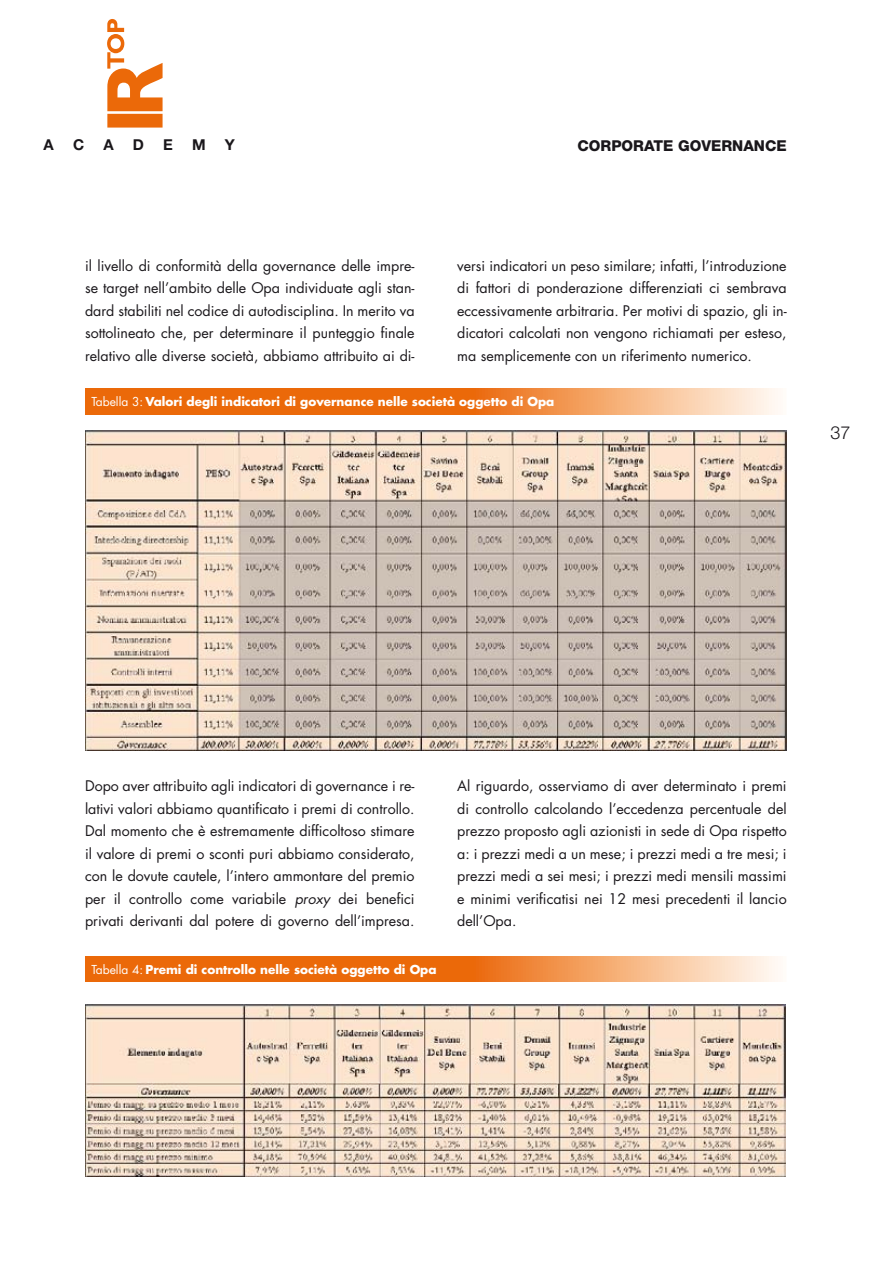
<style>
.page{position:relative;width:893px;height:1263px;background:#fff}
.page>*{position:absolute;margin:0;border:0;box-sizing:border-box;transform-origin:0 0}
.t1{font:300 18px "Helvetica Neue";color:#1a171b}
.t2{font:800 15px "Helvetica Neue";color:#1a171b}
.t3{font:700 15px "Helvetica Neue";color:#1a171b}
.t4{font:14.25px/22.5px "Futura";color:#1a171b;text-align:justify}
.t5{font:700 12px "Futura";color:#fff}
.s1{font-weight:400}
.s2{font-style:italic}
</style>
<div class="page">
<svg style="left:107px;top:19px;width:56px;height:109px"></svg>
<svg style="left:85px;top:389px;width:693px;height:25px;background:#ef893d"></svg>
<img style="left:85px;top:431px;width:702px;height:319px">
<svg style="left:85px;top:956px;width:693px;height:26px;background:#ef893d"></svg>
<img style="left:85px;top:1004px;width:700px;height:173px">
<p class="t3" style="left:44px;top:135px;width:12px">A</p>
<p class="t3" style="left:73px;top:135px;width:13px">C</p>
<p class="t3" style="left:103px;top:135px;width:12px">A</p>
<p class="t3" style="left:133px;top:135px;width:13px">D</p>
<p class="t3" style="left:163px;top:135px;width:11px">E</p>
<p class="t3" style="left:192px;top:135px;width:15px">M</p>
<p class="t3" style="left:225px;top:135px;width:12px">Y</p>
<p class="t2" style="left:577px;top:136px;width:211px">CORPORATE GOVERNANCE</p>
<p class="t4" style="left:85px;top:254px;width:331px">il livello di conformità della governance delle impre&shy;se target nell’ambito delle Opa individuate agli stan&shy;dard stabiliti nel codice di autodisciplina. In merito va sottolineato che, per determinare il punteggio finale relativo alle diverse società, abbiamo attribuito ai di-</p>
<p class="t4" style="left:457px;top:254px;width:331px">versi indicatori un peso similare; infatti, l’introduzione di fattori di ponderazione differenziati ci sembrava eccessivamente arbitraria. Per motivi di spazio, gli in&shy;dicatori calcolati non vengono richiamati per esteso, ma semplicemente con un riferimento numerico.</p>
<p class="t5" style="left:91px;top:394px;width:464px"><span class="s1">Tabella 3:</span> Valori degli indicatori di governance nelle società oggetto di Opa</p>
<p class="t1" style="left:830px;top:422px;width:20px">37</p>
<p class="t4" style="left:85px;top:774px;width:331px">Dopo aver attribuito agli indicatori di governance i re&shy;lativi valori abbiamo quantificato i premi di controllo.<br>Dal momento che è estremamente difficoltoso stimare il valore di premi o sconti puri abbiamo considerato, con le dovute cautele, l’intero ammontare del premio per il controllo come variabile <span class="s2">proxy</span> dei benefici privati derivanti dal potere di governo dell’impresa.</p>
<p class="t4" style="left:457px;top:774px;width:331px">Al riguardo, osserviamo di aver determinato i premi di controllo calcolando l’eccedenza percentuale del prezzo proposto agli azionisti in sede di Opa rispetto a: i prezzi medi a un mese; i prezzi medi a tre mesi; i prezzi medi a sei mesi; i prezzi medi mensili massimi e minimi verificatisi nei 12 mesi precedenti il lancio dell’Opa.</p>
<p class="t5" style="left:91px;top:961px;width:347px"><span class="s1">Tabella 4:</span> Premi di controllo nelle società oggetto di Opa</p>
</div>
